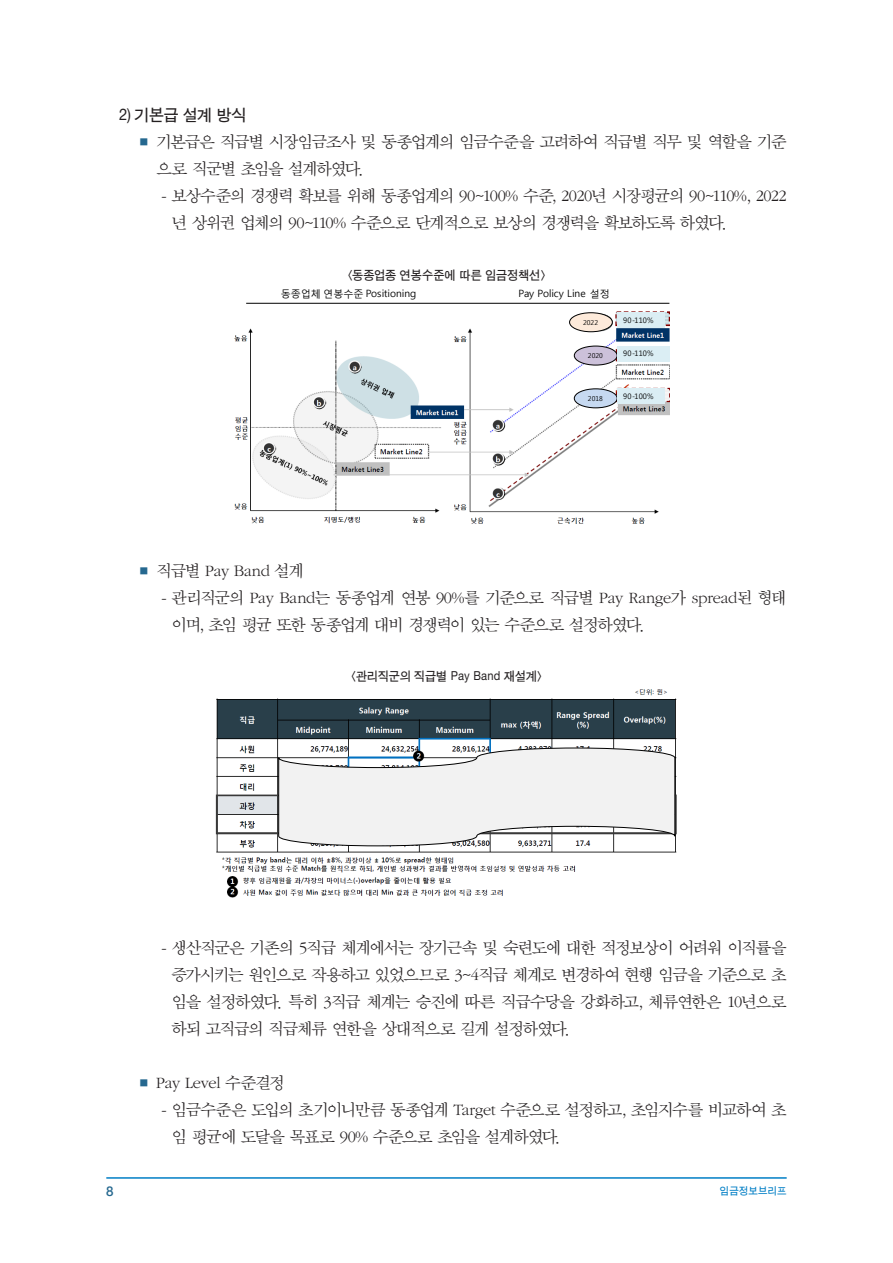
<style>
.page{position:relative;width:893px;height:1263px;background:#fff}
.page>*{position:absolute;margin:0;border:0;box-sizing:border-box;transform-origin:0 0}
.본문{font:17.25px/27px "Sand Sm";letter-spacing:-.065em;color:#231f20}
.본문-2{font:17.25px "Sand Sm";letter-spacing:-.03em;color:#231f20}
.본문-3{font:17.25px "Sand Sm";letter-spacing:-.025em;color:#231f20}
._1{font:16.5px "Sand Tg";letter-spacing:-.015em;color:#231f20}
.t1{font:13.5px "Sand Kg";color:#25688f}
.그림제목{font:12.75px "Sand Tg";color:#231f20}
.t2{font:10.5px "Sand Tg";letter-spacing:.01em;color:#007ec5}
.t3{font:10.05px "Malgun Gothic";color:#000}
.t4{font:7.5px "Malgun Gothic";color:#000}
.t5{font:6.75px "Malgun Gothic";color:#000}
.s1{color:#25688f}
</style>
<div class="page">
<hr style="left:106px;top:1177px;width:681px;height:2px;background:#007ec5">
<img style="left:234px;top:311px;width:435px;height:213px">
<div style="left:617px;top:313px;width:48px;height:15px;background:#dbeef4"></div>
<div style="left:570px;top:313px;width:42px;height:19px;background:#fdeada;border-radius:50%"></div>
<div style="left:569px;top:313px;width:43px;height:19px;border:1px solid #000;border-radius:50%"></div>
<div style="left:574px;top:346px;width:43px;height:19px;background:#ccc1da;border-radius:50%"></div>
<div style="left:574px;top:346px;width:43px;height:19px;border:1px solid #000;border-radius:50%"></div>
<div style="left:574px;top:389px;width:43px;height:19px;background:#c6d9f1;border-radius:50%"></div>
<div style="left:574px;top:389px;width:43px;height:19px;border:1px solid #000;border-radius:50%"></div>
<div style="left:617px;top:346px;width:52px;height:15px;background:#dbeef4"></div>
<div style="left:617px;top:389px;width:48px;height:15px;background:#dbeef4"></div>
<div style="left:641px;top:417px;width:28px;height:34px;background:#fff"></div>
<hr style="left:246px;top:303px;width:423px;height:1px;background:#000">
<img style="left:215px;top:689px;width:462px;height:208px">
<svg style="left:278px;top:748px;width:397px;height:98px"></svg>
<p class="_1" style="left:119px;top:107px;width:129px">2) 기본급 설계 방식</p>
<p class="본문" style="left:156px;top:129px;width:632px;text-indent:-20px"><span class="s1">■</span> 기본급은 직급별 시장임금조사 및 동종업계의 임금수준을 고려하여 직급별 직무 및 역할을 기준 으로 직군별 초임을 설계하였다.</p>
<p class="본문" style="left:172px;top:183px;width:617px;text-indent:-10px">- 보상수준의 경쟁력 확보를 위해 동종업계의 90~100% 수준, 2020년 시장평균의 90~110%, 2022 년 상위권 업체의 90~110% 수준으로 단계적으로 보상의 경쟁력을 확보하도록 하였다.</p>
<p class="그림제목" style="left:346px;top:269px;width:202px">&lt;동종업종 연봉수준에 따른 임금정책선&gt;</p>
<p class="t5" style="left:583px;top:318px;width:16px">2022</p>
<p class="t4" style="left:623px;top:316px;width:32px">90-110%</p>
<p class="t5" style="left:588px;top:352px;width:16px">2020</p>
<p class="t5" style="left:588px;top:395px;width:16px">2018</p>
<p class="t3" style="left:281px;top:288px;width:137px">동종업체 연봉수준 Positioning</p>
<p class="t3" style="left:519px;top:288px;width:93px">Pay Policy Line 설정</p>
<p class="t4" style="left:623px;top:349px;width:32px">90-110%</p>
<p class="t4" style="left:623px;top:392px;width:32px">90-100%</p>
<p class="본문-2" style="left:136px;top:562px;width:169px"><span class="s1">■</span> 직급별 Pay Band 설계</p>
<p class="본문" style="left:172px;top:584px;width:617px;text-indent:-10px">- 관리직군의 Pay Band는 동종업계 연봉 90%를 기준으로 직급별 Pay Range가 spread된 형태 이며, 초임 평균 또한 동종업계 대비 경쟁력이 있는 수준으로 설정하였다.</p>
<p class="그림제목" style="left:350px;top:670px;width:195px">&lt;관리직군의 직급별 Pay Band 재설계&gt;</p>
<p class="본문" style="left:172px;top:935px;width:617px;text-align:justify;text-indent:-10px">- 생산직군은 기존의 5직급 체계에서는 장기근속 및 숙련도에 대한 적정보상이 어려워 이직률을 증가시키는 원인으로 작용하고 있었으므로 3~4직급 체계로 변경하여 현행 임금을 기준으로 초 임을 설정하였다. 특히 3직급 체계는 승진에 따른 직급수당을 강화하고, 체류연한은 10년으로 하되 고직급의 직급체류 연한을 상대적으로 길게 설정하였다.</p>
<p class="본문-3" style="left:136px;top:1075px;width:150px"><span class="s1">■</span> Pay Level 수준결정</p>
<p class="본문" style="left:172px;top:1097px;width:616px;text-indent:-10px">- 임금수준은 도입의 초기이니만큼 동종업계 Target 수준으로 설정하고, 초임지수를 비교하여 초 임 평균에 도달을 목표로 90% 수준으로 초임을 설계하였다.</p>
<p class="t1" style="left:106px;top:1185px;width:9px">8</p>
<p class="t2" style="left:720px;top:1185px;width:68px">임금정보브리프</p>
</div>
